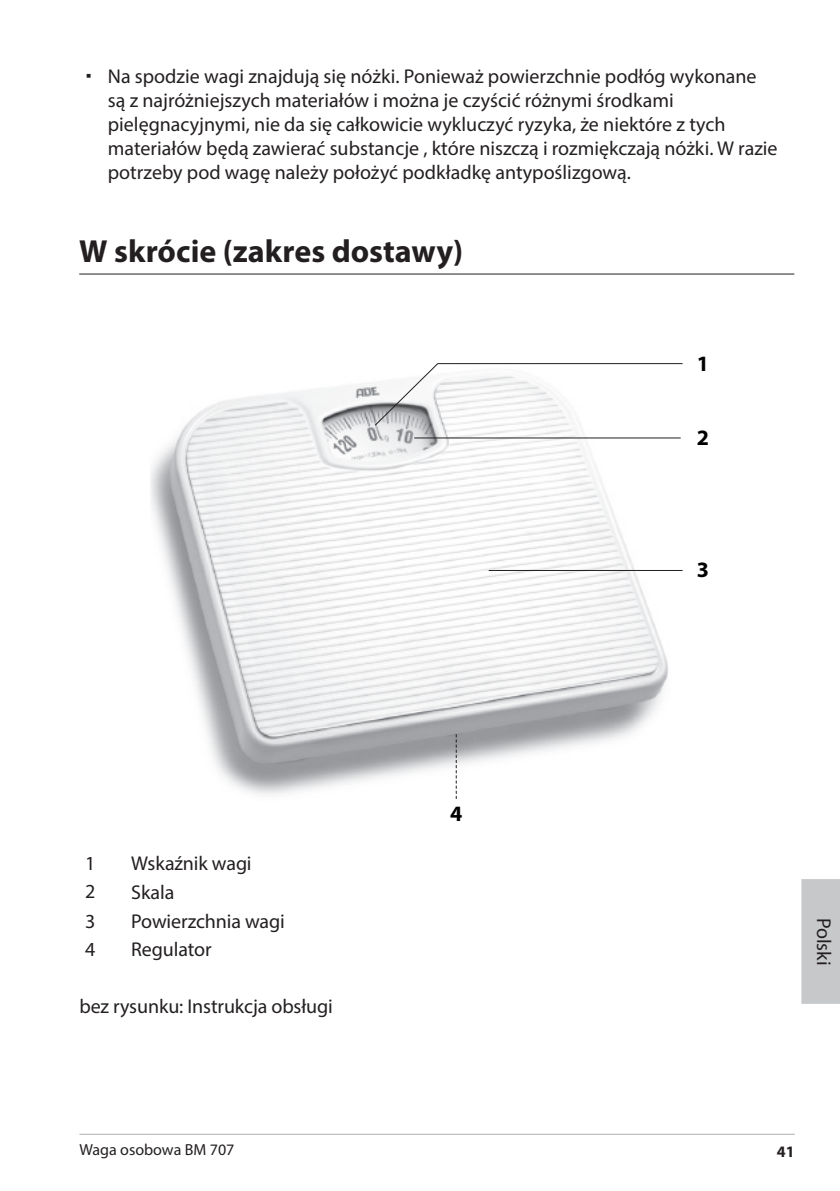
<style>
.page{position:relative;width:840px;height:1191px;background:#fff}
.page>*{position:absolute;margin:0;border:0;box-sizing:border-box;transform-origin:0 0}
.t1{font:700 32px "Myriad Pro";color:#231f20}
.t2{font:700 22px "Myriad Pro";color:#000}
.t3{font:20px/24px "Myriad Pro";color:#231f20}
.t4{font:16px "Myriad Pro";color:#231f20}
.t5{font:700 16px "Myriad Pro";color:#231f20}
</style>
<div class="page">
<hr style="left:79px;top:1133px;width:715px;height:1px;background:#adaeb2">
<div style="left:801px;top:879px;width:38px;height:124px;background:#c7c8ca"></div>
<hr style="left:79px;top:273px;width:714px;height:1px;background:#231f20">
<img style="left:150px;top:364px;width:527px;height:435px">
<hr style="left:414px;top:437px;width:266px;height:1px;background:#231f20">
<svg style="left:455px;top:734px;width:1px;height:65px"></svg>
<hr style="left:488px;top:570px;width:194px;height:1px;background:#231f20">
<hr style="left:437px;top:363px;width:245px;height:1px;background:#231f20">
<svg style="left:373px;top:363px;width:66px;height:63px"></svg>
<p class="t3" style="left:108px;top:64px;width:671px">Na spodzie wagi znajdują się nóżki. Ponieważ powierzchnie podłóg wykonane są z najróżniejszych materiałów i można je czyścić różnymi środkami pielęgnacyjnymi, nie da się całkowicie wykluczyć ryzyka, że niektóre z tych materiałów będą zawierać substancje , które niszczą i rozmiękczają nóżki. W razie potrzeby pod wagę należy położyć podkładkę antypoślizgową.</p>
<h1 class="t1" style="left:79px;top:230px;width:385px">W skrócie (zakres dostawy)</h1>
<p class="t2" style="left:696px;top:349px;width:14px">1</p>
<p class="t2" style="left:696px;top:423px;width:14px">2</p>
<p class="t2" style="left:696px;top:555px;width:14px">3</p>
<p class="t3" style="left:85px;top:851px;width:12px">1</p>
<p class="t3" style="left:131px;top:851px;width:122px">Wskaźnik wagi</p>
<p class="t3" style="left:85px;top:879px;width:12px">2</p>
<p class="t3" style="left:131px;top:880px;width:45px">Skala</p>
<p class="t3" style="left:85px;top:908px;width:12px">3</p>
<p class="t3" style="left:131px;top:908px;width:155px">Powierzchnia wagi</p>
<p class="t3" style="left:85px;top:936px;width:12px">4</p>
<p class="t3" style="left:131px;top:936px;width:82px">Regulator</p>
<p class="t3" style="left:79px;top:994px;width:254px">bez rysunku: Instrukcja obsługi</p>
<p class="t2" style="left:450px;top:799px;width:14px">4</p>
<p class="t3" style="left:835px;top:917px;width:49px;rotate:90deg">Polski</p>
<p class="t4" style="left:79px;top:1139px;width:156px">Waga osobowa BM 707</p>
<p class="t5" style="left:776px;top:1140px;width:19px">41</p>
</div>
